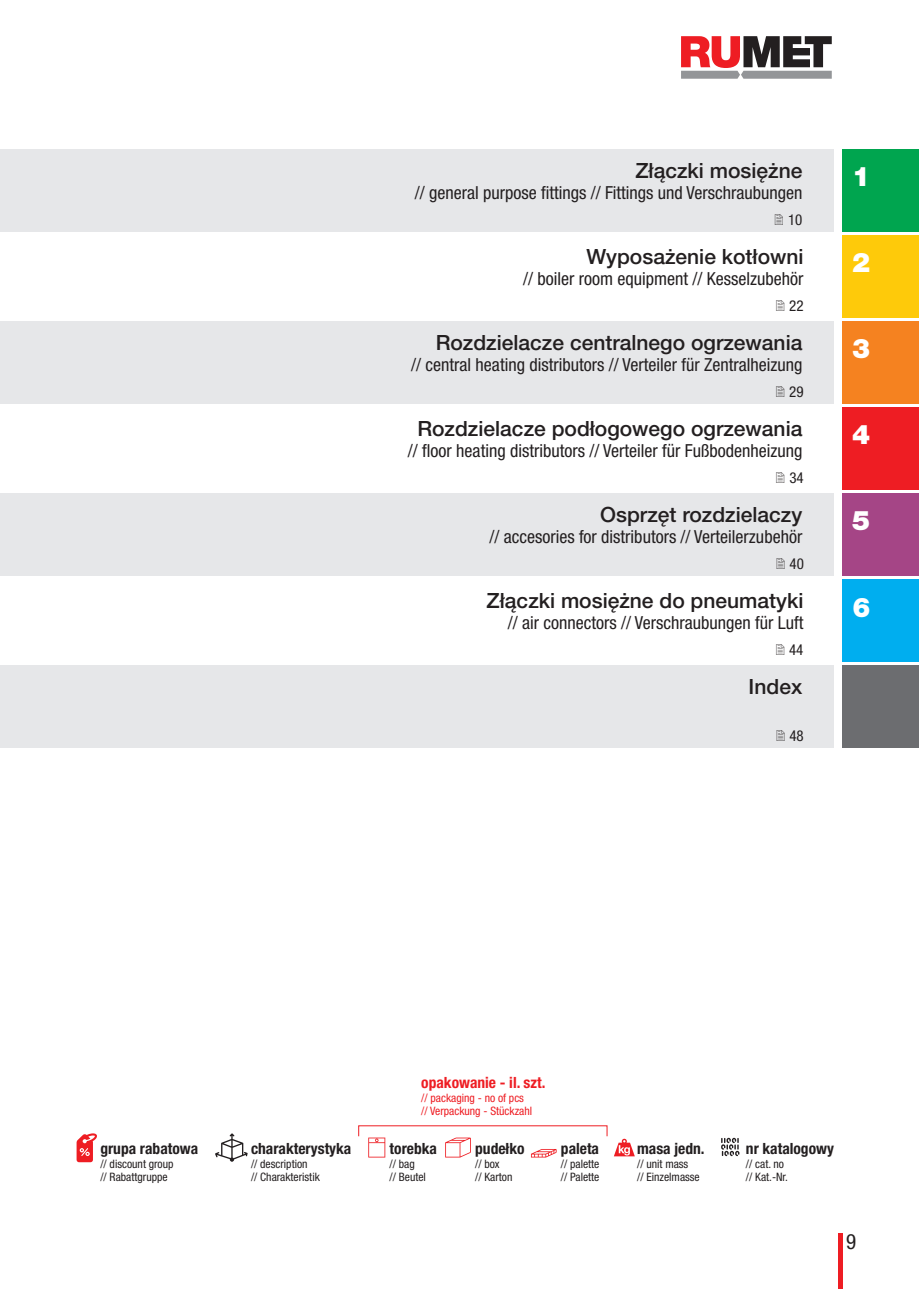
<style>
.page{position:relative;width:919px;height:1289px;background:#fff}
.page>*{position:absolute;margin:0;border:0;box-sizing:border-box;transform-origin:0 0}
.t1{font:900 27px "Helvetica Neue LT Pro";color:#fff}
.t2{font:500 21px "Helvetica Neue LT Pro";color:#231f20}
.t3{font:condensed 21px "Helvetica Neue LT Pro";color:#231f20}
.t4{font:condensed 18px "Helvetica Neue LT Pro";color:#231f20}
.t5{font:700 condensed 15.45px "Helvetica Neue LT Pro";color:#231f20}
.t6{font:700 condensed 15.45px "Helvetica Neue LT Pro";color:#ee1d23}
.t7{font:condensed 15px "Helvetica Neue LT Pro";color:#231f20}
.t8{font:condensed 11.55px/13.4px "Helvetica Neue LT Pro";color:#231f20}
.t9{font:condensed 11.55px/13.4px "Helvetica Neue LT Pro";color:#ee1d23}
</style>
<div class="page">
<div style="left:0;top:665px;width:833px;height:83px;background:#e6e7e9"></div>
<div style="left:0;top:321px;width:833px;height:83px;background:#e6e7e9"></div>
<div style="left:0;top:493px;width:833px;height:83px;background:#e6e7e9"></div>
<div style="left:842px;top:579px;width:76px;height:83px;background:#00aeef"></div>
<div style="left:842px;top:665px;width:76px;height:83px;background:#6c6d70"></div>
<div style="left:0;top:149px;width:833px;height:83px;background:#e6e7e9"></div>
<div style="left:842px;top:149px;width:76px;height:83px;background:#00a54f"></div>
<div style="left:842px;top:235px;width:76px;height:83px;background:#feca0a"></div>
<div style="left:842px;top:321px;width:76px;height:83px;background:#f58220"></div>
<div style="left:842px;top:407px;width:76px;height:83px;background:#ee1d23"></div>
<div style="left:842px;top:493px;width:76px;height:83px;background:#a54586"></div>
<hr style="left:838px;top:1233px;width:4px;height:55px;background:#ee1d23">
<svg style="left:681px;top:36px;width:150px;height:43px"></svg>
<svg style="left:77px;top:1133px;width:20px;height:29px"></svg>
<svg style="left:215px;top:1133px;width:32px;height:28px"></svg>
<svg style="left:721px;top:1137px;width:18px;height:19px"></svg>
<svg style="left:368px;top:1137px;width:17px;height:20px"></svg>
<svg style="left:614px;top:1138px;width:20px;height:18px"></svg>
<svg style="left:445px;top:1137px;width:26px;height:20px"></svg>
<svg style="left:531px;top:1149px;width:25px;height:8px"></svg>
<p class="t2" style="left:635px;top:163px;width:168px">Złączki mosiężne</p>
<p class="t4" style="left:414px;top:186px;width:389px">// general purpose fittings // Fittings und Verschraubungen</p>
<p class="t7" style="left:788px;top:214px;width:16px">10</p>
<p class="t2" style="left:586px;top:249px;width:219px">Wyposażenie kotłowni</p>
<p class="t4" style="left:523px;top:272px;width:282px">// boiler room equipment // Kesselzubehör</p>
<p class="t7" style="left:789px;top:300px;width:16px">22</p>
<p class="t2" style="left:435px;top:335px;width:368px">Rozdzielacze centralnego ogrzewania</p>
<p class="t4" style="left:411px;top:358px;width:392px">// central heating distributors // Verteiler für Zentralheizung</p>
<p class="t7" style="left:789px;top:386px;width:16px">29</p>
<p class="t2" style="left:417px;top:421px;width:386px">Rozdzielacze podłogowego ogrzewania</p>
<p class="t4" style="left:408px;top:444px;width:396px">// floor heating distributors // Verteiler für Fußbodenheizung</p>
<p class="t7" style="left:789px;top:472px;width:16px">34</p>
<p class="t2" style="left:600px;top:507px;width:203px">Osprzęt rozdzielaczy</p>
<p class="t4" style="left:489px;top:530px;width:314px">// accesories for distributors // Verteilerzubehör</p>
<p class="t7" style="left:789px;top:558px;width:16px">40</p>
<p class="t2" style="left:486px;top:593px;width:318px">Złączki mosiężne do pneumatyki</p>
<p class="t4" style="left:508px;top:616px;width:297px">// air connectors // Verschraubungen für Luft</p>
<p class="t7" style="left:789px;top:644px;width:16px">44</p>
<p class="t2" style="left:748px;top:679px;width:55px">Index</p>
<p class="t7" style="left:789px;top:730px;width:16px">48</p>
<h1 class="t1" style="left:852px;top:167px;width:20px">1</h1>
<h1 class="t1" style="left:852px;top:253px;width:20px">2</h1>
<h1 class="t1" style="left:852px;top:339px;width:20px">3</h1>
<h1 class="t1" style="left:852px;top:425px;width:20px">4</h1>
<h1 class="t1" style="left:852px;top:511px;width:20px">5</h1>
<h1 class="t1" style="left:852px;top:597px;width:20px">6</h1>
<p class="t5" style="left:100px;top:1142px;width:99px">grupa rabatowa</p>
<p class="t8" style="left:100px;top:1158px;width:75px">// discount group // Rabattgruppe</p>
<p class="t5" style="left:251px;top:1142px;width:102px">charakterystyka</p>
<p class="t8" style="left:251px;top:1158px;width:70px">// description<br>// Charakteristik</p>
<p class="t6" style="left:421px;top:1076px;width:126px">opakowanie - il. szt.</p>
<p class="t9" style="left:421px;top:1092px;width:112px">// packaging - no of pcs // Verpackung - Stückzahl</p>
<p class="t5" style="left:389px;top:1142px;width:49px">torebka</p>
<p class="t8" style="left:389px;top:1158px;width:38px">// bag<br>// Beutel</p>
<p class="t5" style="left:475px;top:1142px;width:51px">pudełko</p>
<p class="t8" style="left:475px;top:1158px;width:39px">// box<br>// Karton</p>
<p class="t5" style="left:561px;top:1142px;width:40px">paleta</p>
<p class="t8" style="left:561px;top:1158px;width:40px">// palette // Palette</p>
<p class="t5" style="left:637px;top:1142px;width:69px">masa jedn.</p>
<p class="t8" style="left:637px;top:1158px;width:64px">// unit mass<br>// Einzelmasse</p>
<p class="t5" style="left:745px;top:1142px;width:89px">nr katalogowy</p>
<p class="t8" style="left:745px;top:1158px;width:44px">// cat. no // Kat.-Nr.</p>
<p class="t3" style="left:846px;top:1233px;width:12px">9</p>
</div>
